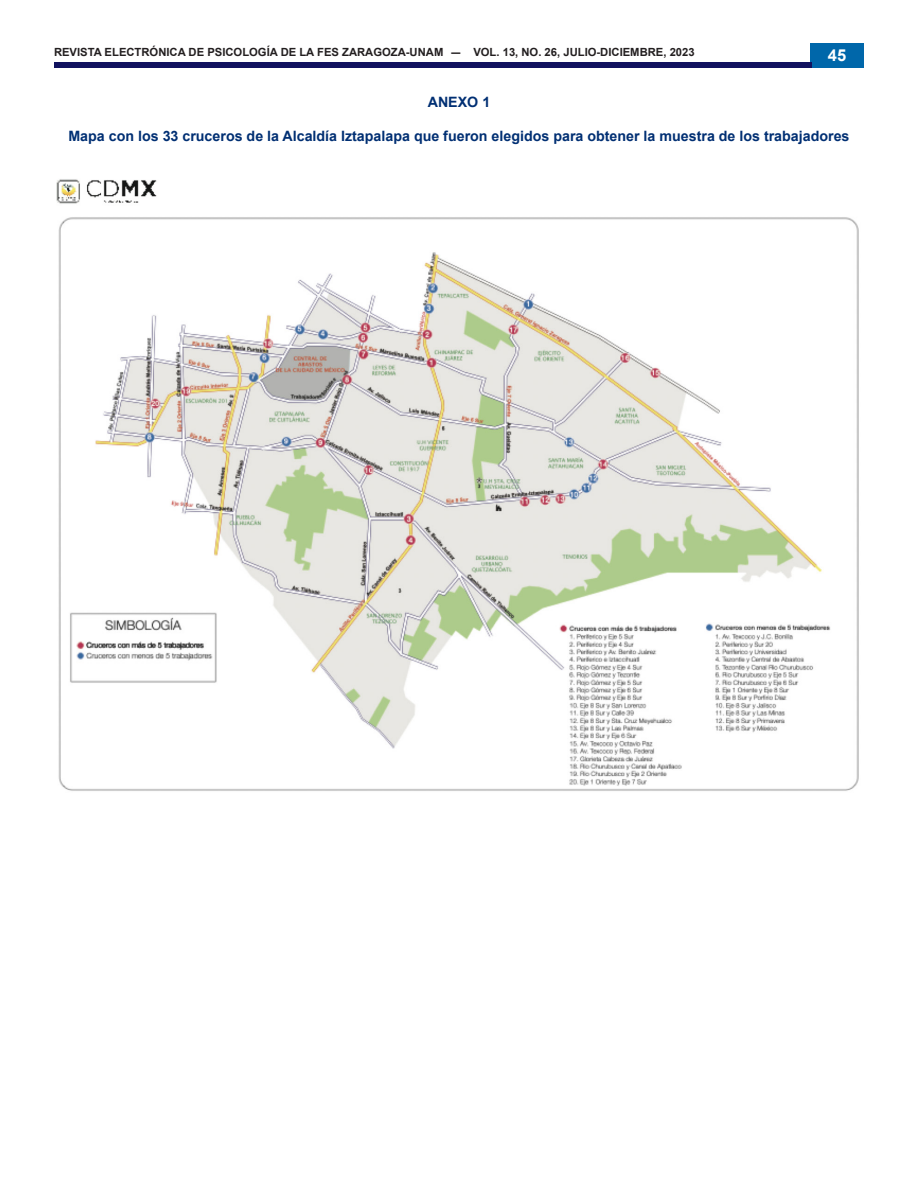
<style>
.page{position:relative;width:918px;height:1188px;background:#fff}
.page>*{position:absolute;margin:0;border:0;box-sizing:border-box;transform-origin:0 0}
.t1{font:700 16.5px "Arial";color:#fff}
.t2{font:700 14.25px "Arial";color:#002f73}
.t3{font:700 11.25px "Arial";color:#231f20}
</style>
<div class="page">
<div style="left:810px;top:44px;width:54px;height:24px;background:#0067aa"></div>
<div style="left:54px;top:63px;width:757px;height:5px;background:#11125f"></div>
<img style="left:57px;top:179px;width:802px;height:612px">
<p class="t3" style="left:54px;top:45px;width:642px">REVISTA ELECTRÓNICA DE PSICOLOGÍA DE LA FES ZARAGOZA-UNAM - VOL. 13, NO. 26, JULIO-DICIEMBRE, 2023</p>
<p class="t1" style="left:828px;top:44px;width:20px">45</p>
<p class="t2" style="left:428px;top:93px;width:64px">ANEXO 1</p>
<p class="t2" style="left:68px;top:127px;width:783px">Mapa con los 33 cruceros de la Alcaldía Iztapalapa que fueron elegidos para obtener la muestra de los trabajadores</p>
</div>
